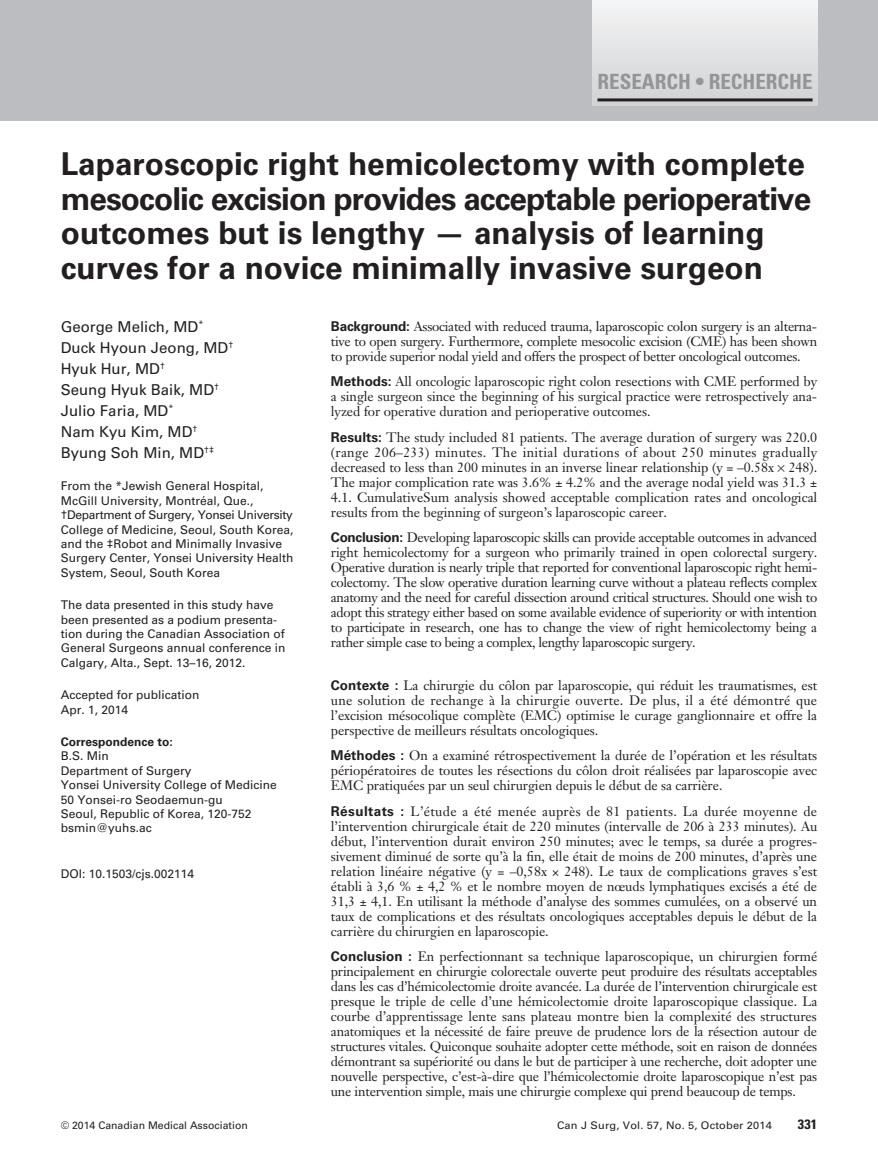
<style>
.page{position:relative;width:878px;height:1175px;background:#fff}
.page>*{position:absolute;margin:0;border:0;box-sizing:border-box;transform-origin:0 0}
.t1{font:700 31.5px/34.5px "Univers LT Std";color:#231f20}
.t2{font:700 condensed 21px "Univers LT Std";color:#939598}
.t3{font:15px/21px "Univers LT Std";color:#231f20}
.t4{font:13.5px/15px "Janson Text LT Std";letter-spacing:-.005em;color:#231f20;text-align:justify}
.t5{font:700 condensed 13.5px "Univers LT Std";color:#231f20;scale:1.05 1}
.t6{font:12px/14.4px "Univers LT Std";color:#231f20}
.t7{font:700 12px "Univers LT Std";color:#231f20}
.t8{font:10.5px "Univers LT Std";color:#231f20;scale:1.05 1}
.t9{font:10.5px "Univers LT Std";color:#231f20}
.s1{font-family:"Univers LT Std";font-weight:700}
</style>
<div class="page">
<div style="left:0;top:0;width:878px;height:120px;background:#bcbdc0"></div>
<div style="left:593px;top:0;width:224px;height:106px;background:linear-gradient(to bottom,#f4f4f5,#d1d2d5)"></div>
<hr style="left:597px;top:98px;width:215px;height:3px;background:#231f20">
<h2 class="t2" style="left:597px;top:69px;width:216px">RESEARCH • RECHERCHE</h2>
<h1 class="t1" style="left:61px;top:147px;width:752px">Laparoscopic right hemicolectomy with complete mesocolic excision provides acceptable perioperative outcomes but is lengthy — analysis of learning curves for a novice minimally invasive surgeon</h1>
<p class="t4" style="left:331px;top:319px;width:488px"><span class="s1">Background:</span> Associated with reduced trauma, laparoscopic colon surgery is an alterna&shy;tive to open surgery. Furthermore, complete mesocolic excision (CME) has been shown to provide superior nodal yield and offers the prospect of better oncological outcomes.</p>
<p class="t4" style="left:331px;top:374px;width:488px"><span class="s1">Methods:</span> All oncologic laparoscopic right colon resections with CME performed by a single surgeon since the beginning of his surgical practice were retrospectively ana&shy;lyzed for operative duration and perioperative outcomes.</p>
<p class="t4" style="left:331px;top:429px;width:488px"><span class="s1">Results:</span> The study included 81 patients. The average duration of surgery was 220.0 (range 206–233) minutes. The initial durations of about 250 minutes gradually decreased to less than 200 minutes in an inverse linear relationship (y = –0.58x 248).<br>The major complication rate was 3.6% ± 4.2% and the average nodal yield was 31.3 ± 4.1. CumulativeSum analysis showed acceptable complication rates and oncological results from the beginning of surgeon’s laparoscopic career.</p>
<p class="t4" style="left:331px;top:529px;width:488px"><span class="s1">Conclusion:</span> Developing laparoscopic skills can provide acceptable outcomes in advanced right hemicolectomy for a surgeon who primarily trained in open colorectal surgery.<br>Operative duration is nearly triple that reported for conventional laparoscopic right hemi&shy;colectomy. The slow operative duration learning curve without a plateau reflects complex anatomy and the need for careful dissection around critical structures. Should one wish to adopt this strategy either based on some available evidence of superiority or with intention to participate in research, one has to change the view of right hemicolectomy being a rather simple case to being a complex, lengthy laparoscopic surgery.</p>
<p class="t4" style="left:331px;top:678px;width:488px"><span class="s1">Contexte :</span> La chirurgie du côlon par laparoscopie, qui réduit les traumatismes, est une solution de rechange à la chirurgie ouverte. De plus, il a été démontré que l’excision mésocolique complète (EMC) optimise le curage ganglionnaire et offre la perspective de meilleurs résultats oncologiques.</p>
<p class="t4" style="left:331px;top:748px;width:488px"><span class="s1">Méthodes :</span> On a examiné rétrospectivement la durée de l’opération et les résultats périopératoires de toutes les résections du côlon droit réalisées par laparoscopie avec EMC pratiquées par un seul chirurgien depuis le début de sa carrière.</p>
<p class="t4" style="left:331px;top:803px;width:488px"><span class="s1">Résultats :</span> L’étude a été menée auprès de 81 patients. La durée moyenne de l’intervention chirurgicale était de 220 minutes (intervalle de 206 à 233 minutes). Au début, l’intervention durait environ 250 minutes; avec le temps, sa durée a progres&shy;sivement diminué de sorte qu’à la fin, elle était de moins de 200 minutes, d’après une relation linéaire négative (y = –0,58x × 248). Le taux de complications graves s’est établi à 3,6 % ± 4,2 % et le nombre moyen de nœuds lymphatiques excisés a été de 31,3 ± 4,1. En utilisant la méthode d’analyse des sommes cumulées, on a observé un taux de complications et des résultats oncologiques acceptables depuis le début de la carrière du chirurgien en laparoscopie.</p>
<p class="t4" style="left:331px;top:948px;width:488px"><span class="s1">Conclusion :</span> En perfectionnant sa technique laparoscopique, un chirurgien formé principalement en chirurgie colorectale ouverte peut produire des résultats acceptables dans les cas d’hémicolectomie droite avancée. La durée de l’intervention chirurgicale est presque le triple de celle d’une hémicolectomie droite laparoscopique classique. La courbe d’apprentissage lente sans plateau montre bien la complexité des structures anatomiques et la nécessité de faire preuve de prudence lors de la résection autour de structures vitales. Quiconque souhaite adopter cette méthode, soit en raison de données démontrant sa supériorité ou dans le but de participer à une recherche, doit adopter une nouvelle perspective, c’est-à-dire que l’hémicolectomie droite laparoscopique n’est pas une intervention simple, mais une chirurgie complexe qui prend beaucoup de temps.</p>
<p class="t3" style="left:61px;top:316px;width:174px">George Melich, MD<sup>*<br></sup>Duck Hyoun Jeong, MD<sup>†<br></sup>Hyuk Hur, MD<sup>†<br></sup>Seung Hyuk Baik, MD<sup>†<br></sup>Julio Faria, MD<sup>*<br></sup>Nam Kyu Kim, MD<sup>†<br></sup>Byung Soh Min, MD<sup>†‡</sup></p>
<p class="t6" style="left:61px;top:479px;width:234px">From the *Jewish General Hospital, McGill University, Montréal, Que., †Department of Surgery, Yonsei University College of Medicine, Seoul, South Korea, and the ‡Robot and Minimally Invasive Surgery Center, Yonsei University Health System, Seoul, South Korea</p>
<p class="t6" style="left:61px;top:598px;width:226px">The data presented in this study have been presented as a podium presenta&shy;tion during the Canadian Association of General Surgeons annual conference in Calgary, Alta., Sept. 13–16, 2012.</p>
<p class="t6" style="left:61px;top:688px;width:140px">Accepted for publication<br>Apr. 1, 2014</p>
<p class="t7" style="left:61px;top:734px;width:114px">Correspondence to:</p>
<p class="t6" style="left:61px;top:749px;width:218px">B.S. Min<br>Department of Surgery<br>Yonsei University College of Medicine<br>50 Yonsei-ro Seodaemun-gu<br>Seoul, Republic of Korea, 120-752 bsmin@yuhs.ac</p>
<p class="t6" style="left:61px;top:866px;width:135px">DOI: 10.1503/cjs.002114</p>
<p class="t9" style="left:61px;top:1119px;width:188px">© 2014 Canadian Medical Association</p>
<p class="t8" style="left:557px;top:1119px;width:206px">Can J Surg, Vol. 57, No. 5, October 2014</p>
<p class="t5" style="left:797px;top:1116px;width:20px">331</p>
</div>
